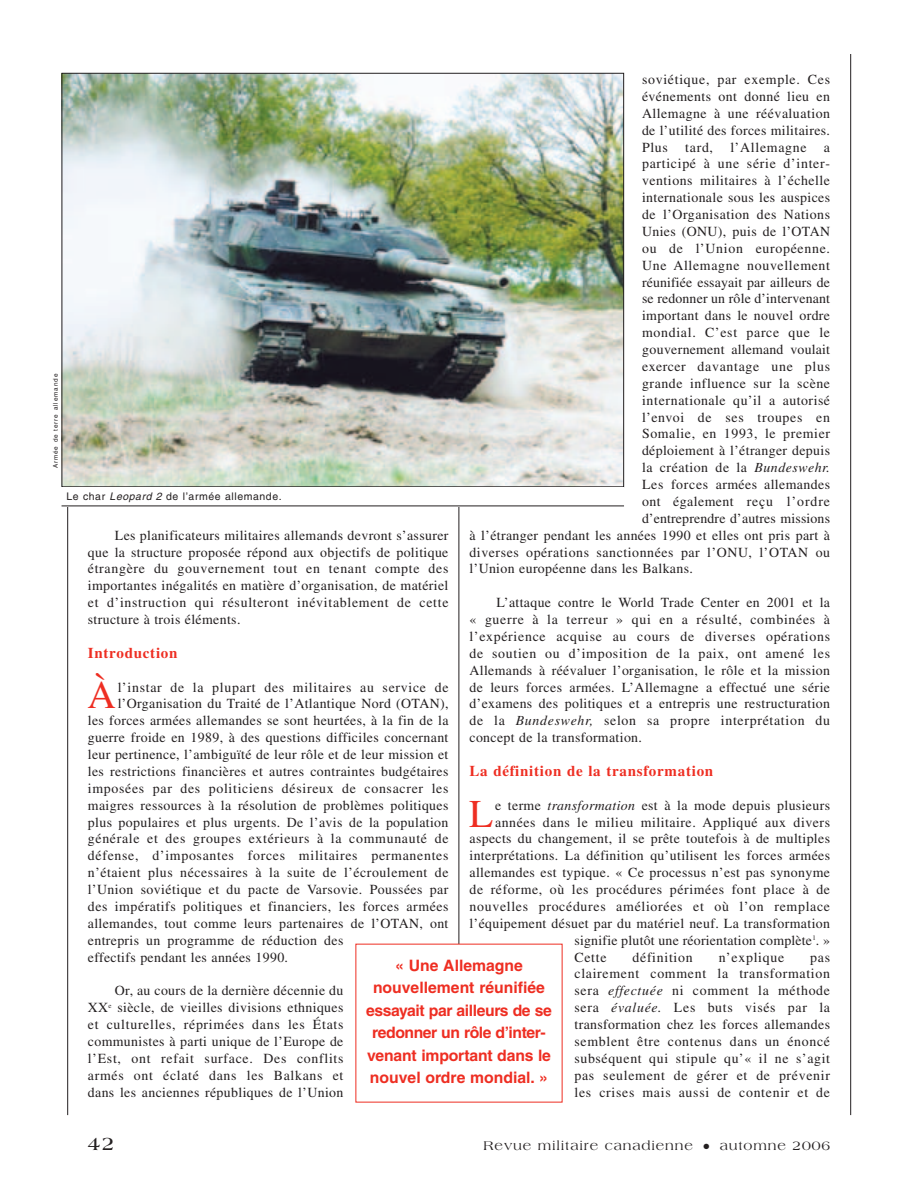
<style>
.page{position:relative;width:918px;height:1188px;background:#fff}
.page>*{position:absolute;margin:0;border:0;box-sizing:border-box;transform-origin:0 0}
.t1{font:39.3px "Times";color:#ee2e22}
.t2{font:700 19.5px "Americana";color:#231f20}
.t3{font:700 15.75px/22.5px "Helvetica";letter-spacing:-.01em;color:#ee2e22;text-align:center}
.t4{font:700 15px "Times";letter-spacing:.05em;color:#ee2e22}
.t5{font:13.8px/16.8px "Times";letter-spacing:.025em;color:#231f20;text-align:justify}
.t6{font:13.8px "Times";letter-spacing:.05em;color:#231f20}
.t7{font:13.8px "Times";letter-spacing:.045em;color:#231f20}
.t8{font:13.5px "Americana";letter-spacing:.065em;color:#231f20}
.t9{font:10.5px "Helvetica";letter-spacing:.055em;color:#231f20}
.t10{font:6.3px "Helvetica";letter-spacing:.14em;color:#231f20}
.s1{font-style:italic}
</style>
<div class="page">
<hr style="left:850px;top:54px;width:1px;height:1061px;background:#231f20">
<hr style="left:67px;top:111px;width:1px;height:1004px;background:#231f20">
<hr style="left:459px;top:73px;width:1px;height:1008px;background:#231f20">
<img style="left:64px;top:75px;width:558px;height:410px">
<div style="left:62px;top:487px;width:562px;height:19px;background:#fff"></div>
<hr style="left:62px;top:506px;width:562px;height:1px;background:#231f20">
<p class="t10" style="left:53px;top:468px;width:96px;rotate:-90deg">Armée de terre allemande</p>
<p class="t6" style="left:642px;top:74px;width:190px">soviétique, par exemple. Ces</p>
<p class="t5" style="left:642px;top:89px;width:190px">événements ont donné lieu en</p>
<p class="t5" style="left:642px;top:106px;width:190px">Allemagne à une réévaluation</p>
<p class="t5" style="left:642px;top:123px;width:190px">de l’utilité des forces militaires.</p>
<p class="t6" style="left:642px;top:142px;width:190px">Plus tard, l’Allemagne a</p>
<p class="t6" style="left:642px;top:159px;width:190px">participé à une série d’inter-</p>
<p class="t5" style="left:642px;top:174px;width:190px">ventions militaires à l’échelle</p>
<p class="t5" style="left:642px;top:190px;width:190px">internationale sous les auspices</p>
<p class="t5" style="left:642px;top:207px;width:190px">de l’Organisation des Nations</p>
<p class="t5" style="left:642px;top:224px;width:190px">Unies (ONU), puis de l’OTAN</p>
<p class="t6" style="left:642px;top:243px;width:190px">ou de l’Union européenne.</p>
<p class="t6" style="left:642px;top:260px;width:190px">Une Allemagne nouvellement</p>
<p class="t5" style="left:642px;top:275px;width:190px">réunifiée essayait par ailleurs de</p>
<p class="t5" style="left:642px;top:292px;width:190px">se redonner un rôle d’intervenant</p>
<p class="t5" style="left:642px;top:309px;width:190px">important dans le nouvel ordre</p>
<p class="t6" style="left:642px;top:328px;width:190px">mondial. C’est parce que le</p>
<p class="t5" style="left:642px;top:342px;width:190px">gouvernement allemand voulait</p>
<p class="t6" style="left:642px;top:361px;width:190px">exercer davantage une plus</p>
<p class="t5" style="left:642px;top:376px;width:190px">grande influence sur la scène</p>
<p class="t5" style="left:642px;top:393px;width:190px">internationale qu’il a autorisé</p>
<p class="t6" style="left:642px;top:412px;width:190px">l’envoi de ses troupes en</p>
<p class="t7" style="left:642px;top:429px;width:190px">Somalie, en 1993, le premier</p>
<p class="t5" style="left:642px;top:444px;width:190px">déploiement à l’étranger depuis</p>
<p class="t5" style="left:642px;top:460px;width:190px">la création de la <span class="s1">Bundeswehr.</span></p>
<p class="t5" style="left:642px;top:477px;width:190px">Les forces armées allemandes</p>
<p class="t5" style="left:642px;top:494px;width:190px">ont également reçu l’ordre</p>
<p class="t5" style="left:642px;top:511px;width:190px">d’entreprendre d’autres missions</p>
<p class="t5" style="left:470px;top:528px;width:362px">à l’étranger pendant les années 1990 et elles ont pris part à</p>
<p class="t5" style="left:470px;top:545px;width:362px">diverses opérations sanctionnées par l’ONU, l’OTAN ou</p>
<p class="t5" style="left:470px;top:562px;width:225px">l’Union européenne dans les Balkans.</p>
<p class="t5" style="left:470px;top:595px;width:362px;text-indent:27px">L’attaque contre le World Trade Center en 2001 et la « guerre à la terreur » qui en a résulté, combinées à l’expérience acquise au cours de diverses opérations de soutien ou d’imposition de la paix, ont amené les Allemands à réévaluer l’organisation, le rôle et la mission de leurs forces armées. L’Allemagne a effectué une série d’examens des politiques et a entrepris une restructuration de la <span class="s1">Bundeswehr,</span> selon sa propre interprétation du concept de la transformation.</p>
<p class="t4" style="left:470px;top:765px;width:245px">La définition de la transformation</p>
<h1 class="t1" style="left:469px;top:799px;width:26px">L</h1>
<p class="t5" style="left:495px;top:798px;width:336px">e terme <span class="s1">transformation</span> est à la mode depuis plusieurs</p>
<p class="t9" style="left:66px;top:492px;width:217px">Le char <span class="s1">Leopard 2</span> de l’armée allemande.</p>
<p class="t5" style="left:88px;top:528px;width:362px;text-indent:27px">Les planificateurs militaires allemands devront s’assurer que la structure proposée répond aux objectifs de politique étrangère du gouvernement tout en tenant compte des importantes inégalités en matière d’organisation, de matériel et d’instruction qui résulteront inévitablement de cette structure à trois éléments.</p>
<p class="t4" style="left:88px;top:647px;width:91px">Introduction</p>
<h1 class="t1" style="left:88px;top:681px;width:30px">À</h1>
<p class="t6" style="left:118px;top:682px;width:332px">l’instar de la plupart des militaires au service de</p>
<p class="t5" style="left:118px;top:697px;width:332px">l’Organisation du Traité de l’Atlantique Nord (OTAN),</p>
<p class="t5" style="left:88px;top:714px;width:362px">les forces armées allemandes se sont heurtées, à la fin de la</p>
<p class="t5" style="left:88px;top:731px;width:362px">guerre froide en 1989, à des questions difficiles concernant</p>
<p class="t5" style="left:88px;top:747px;width:362px">leur pertinence, l’ambiguïté de leur rôle et de leur mission et</p>
<p class="t5" style="left:88px;top:764px;width:362px">les restrictions financières et autres contraintes budgétaires</p>
<p class="t6" style="left:88px;top:783px;width:362px">imposées par des politiciens désireux de consacrer les</p>
<p class="t5" style="left:88px;top:798px;width:362px">maigres ressources à la résolution de problèmes politiques</p>
<p class="t5" style="left:88px;top:815px;width:362px">plus populaires et plus urgents. De l’avis de la population</p>
<p class="t6" style="left:88px;top:834px;width:362px">générale et des groupes extérieurs à la communauté de</p>
<p class="t6" style="left:88px;top:851px;width:362px">défense, d’imposantes forces militaires permanentes</p>
<p class="t5" style="left:88px;top:866px;width:362px">n’étaient plus nécessaires à la suite de l’écroulement de</p>
<p class="t5" style="left:88px;top:882px;width:362px">l’Union soviétique et du pacte de Varsovie. Poussées par</p>
<p class="t5" style="left:88px;top:899px;width:362px">des impératifs politiques et financiers, les forces armées</p>
<p class="t5" style="left:88px;top:916px;width:362px">allemandes, tout comme leurs partenaires de l’OTAN, ont</p>
<p class="t5" style="left:88px;top:933px;width:257px">entrepris un programme de réduction des</p>
<p class="t5" style="left:88px;top:950px;width:202px">effectifs pendant les années 1990.</p>
<p class="t5" style="left:88px;top:984px;width:257px;text-indent:27px">Or, au cours de la dernière décennie du XX<sup>e</sup> siècle, de vieilles divisions ethniques et culturelles, réprimées dans les États communistes à parti unique de l’Europe de l’Est, ont refait surface. Des conflits armés ont éclaté dans les Balkans et dans les anciennes républiques de l’Union</p>
<p class="t5" style="left:495px;top:815px;width:336px">années dans le milieu militaire. Appliqué aux divers</p>
<p class="t5" style="left:470px;top:832px;width:362px">aspects du changement, il se prête toutefois à de multiples</p>
<p class="t5" style="left:470px;top:849px;width:362px">interprétations. La définition qu’utilisent les forces armées</p>
<p class="t5" style="left:470px;top:865px;width:362px">allemandes est typique. « Ce processus n’est pas synonyme</p>
<p class="t7" style="left:470px;top:884px;width:362px">de réforme, où les procédures périmées font place à de</p>
<p class="t6" style="left:470px;top:901px;width:362px">nouvelles procédures améliorées et où l’on remplace</p>
<p class="t5" style="left:470px;top:916px;width:362px">l’équipement désuet par du matériel neuf. La transformation</p>
<p class="t5" style="left:575px;top:933px;width:257px">signifie plutôt une réorientation complète<sup>1</sup>. »</p>
<p class="t5" style="left:574px;top:950px;width:34px">Cette</p>
<p class="t6" style="left:633px;top:952px;width:62px">définition</p>
<p class="t6" style="left:719px;top:952px;width:67px">n’explique</p>
<p class="t5" style="left:574px;top:950px;width:257px;text-indent:236px">pas clairement comment la transformation sera <span class="s1">effectuée</span> ni comment la méthode sera <span class="s1">évaluée.</span> Les buts visés par la transformation chez les forces allemandes semblent être contenus dans un énoncé subséquent qui stipule qu’« il ne s’agit pas seulement de gérer et de prévenir les crises mais aussi de contenir et de</p>
<p class="t3" style="left:366px;top:956px;width:187px">« Une Allemagne nouvellement réunifiée essayait par ailleurs de se redonner un rôle d’inter&shy;venant important dans le nouvel ordre mondial. »</p>
<h2 class="t2" style="left:88px;top:1135px;width:28px">42</h2>
<p class="t8" style="left:484px;top:1140px;width:348px">Revue militaire canadienne ● automne 2006</p>
</div>
